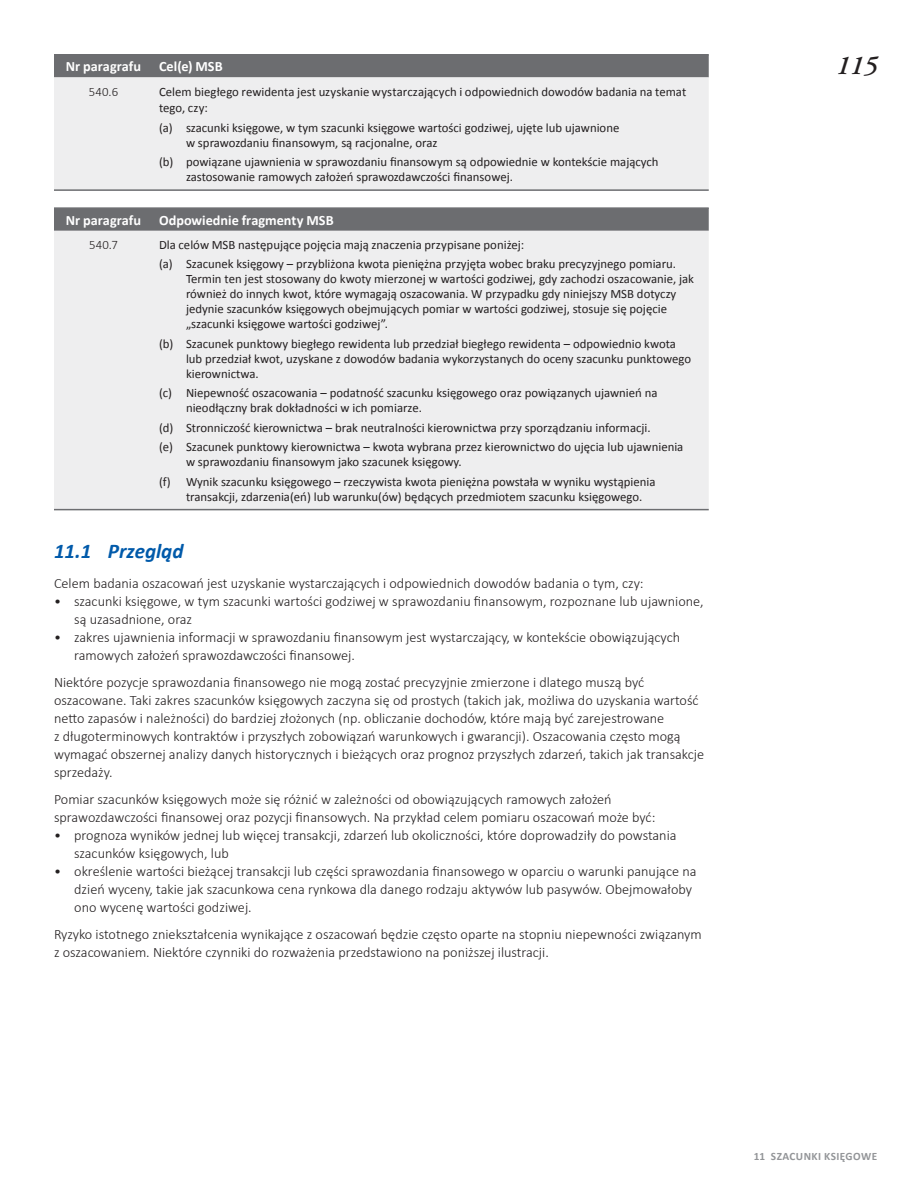
<style>
.page{position:relative;width:918px;height:1188px;background:#fff}
.page>*{position:absolute;margin:0;border:0;box-sizing:border-box;transform-origin:0 0}
.t1{font:italic 600 27px "Adobe Garamond Pro";color:#231f20}
.Subhead_H2{font:italic 700 21px "Calibri";color:#015aaa}
.Body_Copy{font:300 14.25px/18px "Calibri";color:#231f20}
.Column_Headers{font:700 14.25px "Calibri";color:#fff}
.P_R_Bullet_List_lett{font:12.75px/15px "Calibri";color:#231f20}
.P_R_Body{font:12.75px/16.5px "Calibri";letter-spacing:.005em;color:#231f20}
.P_R_Row_Categories_c{font:300 12.75px "Calibri";letter-spacing:.02em;color:#231f20}
.t2{font:700 11.25px "Calibri";color:#939598}
</style>
<div class="page">
<div style="left:54px;top:56px;width:655px;height:21px;background:#6c6d70"></div>
<div style="left:54px;top:77px;width:655px;height:112px;background:#eeeeef"></div>
<hr style="left:54px;top:54px;width:99px;height:2px;background:#6c6d70">
<hr style="left:153px;top:54px;width:556px;height:2px;background:#6c6d70">
<hr style="left:54px;top:189px;width:99px;height:2px;background:#6c6d70">
<hr style="left:153px;top:189px;width:556px;height:2px;background:#6c6d70">
<div style="left:54px;top:209px;width:655px;height:22px;background:#6c6d70"></div>
<div style="left:54px;top:231px;width:655px;height:278px;background:#eeeeef"></div>
<hr style="left:54px;top:207px;width:99px;height:2px;background:#6c6d70">
<hr style="left:153px;top:207px;width:556px;height:2px;background:#6c6d70">
<hr style="left:54px;top:509px;width:99px;height:1px;background:#6c6d70">
<hr style="left:153px;top:509px;width:556px;height:1px;background:#6c6d70">
<p class="Column_Headers" style="left:66px;top:57px;width:77px">Nr paragrafu</p>
<p class="Column_Headers" style="left:159px;top:57px;width:65px">Cel(e) MSB</p>
<h1 class="t1" style="left:836px;top:49px;width:43px">115</h1>
<p class="P_R_Row_Categories_c" style="left:89px;top:83px;width:31px">540.6</p>
<p class="P_R_Body" style="left:159px;top:83px;width:529px">Celem biegłego rewidenta jest uzyskanie wystarczających i odpowiednich dowodów badania na temat tego, czy:</p>
<p class="P_R_Bullet_List_lett" style="left:186px;top:120px;width:435px;text-indent:-27px">(a) szacunki księgowe, w tym szacunki księgowe wartości godziwej, ujęte lub ujawnione w sprawozdaniu finansowym, są racjonalne, oraz</p>
<p class="P_R_Bullet_List_lett" style="left:186px;top:154px;width:474px;text-indent:-27px">(b) powiązane ujawnienia w sprawozdaniu finansowym są odpowiednie w kontekście mających zastosowanie ramowych założeń sprawozdawczości finansowej.</p>
<p class="Column_Headers" style="left:66px;top:210px;width:77px">Nr paragrafu</p>
<p class="Column_Headers" style="left:159px;top:210px;width:176px">Odpowiednie fragmenty MSB</p>
<p class="P_R_Row_Categories_c" style="left:89px;top:236px;width:30px">540.7</p>
<p class="P_R_Body" style="left:159px;top:236px;width:367px">Dla celów MSB następujące pojęcia mają znaczenia przypisane poniżej:</p>
<p class="P_R_Bullet_List_lett" style="left:186px;top:256px;width:510px;text-indent:-27px">(a) Szacunek księgowy – przybliżona kwota pieniężna przyjęta wobec braku precyzyjnego pomiaru.<br>Termin ten jest stosowany do kwoty mierzonej w wartości godziwej, gdy zachodzi oszacowanie, jak również do innych kwot, które wymagają oszacowania. W przypadku gdy niniejszy MSB dotyczy jedynie szacunków księgowych obejmujących pomiar w wartości godziwej, stosuje się pojęcie „szacunki księgowe wartości godziwej”.</p>
<p class="P_R_Bullet_List_lett" style="left:186px;top:336px;width:507px;text-indent:-27px">(b) Szacunek punktowy biegłego rewidenta lub przedział biegłego rewidenta – odpowiednio kwota lub przedział kwot, uzyskane z dowodów badania wykorzystanych do oceny szacunku punktowego kierownictwa.</p>
<p class="P_R_Bullet_List_lett" style="left:186px;top:385px;width:473px;text-indent:-27px">(c) Niepewność oszacowania – podatność szacunku księgowego oraz powiązanych ujawnień na nieodłączny brak dokładności w ich pomiarze.</p>
<p class="P_R_Bullet_List_lett" style="left:159px;top:420px;width:493px">(d) Stronniczość kierownictwa – brak neutralności kierownictwa przy sporządzaniu informacji.</p>
<p class="P_R_Bullet_List_lett" style="left:186px;top:439px;width:499px;text-indent:-27px">(e) Szacunek punktowy kierownictwa – kwota wybrana przez kierownictwo do ujęcia lub ujawnienia w sprawozdaniu finansowym jako szacunek księgowy.</p>
<p class="P_R_Bullet_List_lett" style="left:186px;top:474px;width:471px;text-indent:-27px">(f) Wynik szacunku księgowego – rzeczywista kwota pieniężna powstała w wyniku wystąpienia transakcji, zdarzenia(eń) lub warunku(ów) będących przedmiotem szacunku księgowego.</p>
<p class="Subhead_H2" style="left:54px;top:537px;width:131px">11.1 Przegląd</p>
<p class="Body_Copy" style="left:54px;top:575px;width:591px">Celem badania oszacowań jest uzyskanie wystarczających i odpowiednich dowodów badania o tym, czy:</p>
<p class="Body_Copy" style="left:74px;top:593px;width:631px;text-indent:-20px">• szacunki księgowe, w tym szacunki wartości godziwej w sprawozdaniu finansowym, rozpoznane lub ujawnione, są uzasadnione, oraz</p>
<p class="Body_Copy" style="left:74px;top:629px;width:607px;text-indent:-20px">• zakres ujawnienia informacji w sprawozdaniu finansowym jest wystarczający, w kontekście obowiązujących ramowych założeń sprawozdawczości finansowej.</p>
<p class="Body_Copy" style="left:54px;top:674px;width:652px">Niektóre pozycje sprawozdania finansowego nie mogą zostać precyzyjnie zmierzone i dlatego muszą być oszacowane. Taki zakres szacunków księgowych zaczyna się od prostych (takich jak, możliwa do uzyskania wartość netto zapasów i należności) do bardziej złożonych (np. obliczanie dochodów, które mają być zarejestrowane<br>z długoterminowych kontraktów i przyszłych zobowiązań warunkowych i gwarancji). Oszacowania często mogą wymagać obszernej analizy danych historycznych i bieżących oraz prognoz przyszłych zdarzeń, takich jak transakcje sprzedaży.</p>
<p class="Body_Copy" style="left:54px;top:791px;width:603px">Pomiar szacunków księgowych może się różnić w zależności od obowiązujących ramowych założeń sprawozdawczości finansowej oraz pozycji finansowych. Na przykład celem pomiaru oszacowań może być:</p>
<p class="Body_Copy" style="left:74px;top:827px;width:604px;text-indent:-20px">• prognoza wyników jednej lub więcej transakcji, zdarzeń lub okoliczności, które doprowadziły do powstania szacunków księgowych, lub</p>
<p class="Body_Copy" style="left:74px;top:863px;width:624px;text-indent:-20px">• określenie wartości bieżącej transakcji lub części sprawozdania finansowego w oparciu o warunki panujące na dzień wyceny, takie jak szacunkowa cena rynkowa dla danego rodzaju aktywów lub pasywów. Obejmowałoby ono wycenę wartości godziwej.</p>
<p class="Body_Copy" style="left:54px;top:926px;width:649px">Ryzyko istotnego zniekształcenia wynikające z oszacowań będzie często oparte na stopniu niepewności związanym z oszacowaniem. Niektóre czynniki do rozważenia przedstawiono na poniższej ilustracji.</p>
<p class="t2" style="left:754px;top:1148px;width:31px">11 Szacunki</p>
<p class="t2" style="left:824px;top:1148px;width:8px">księgowe</p>
</div>
